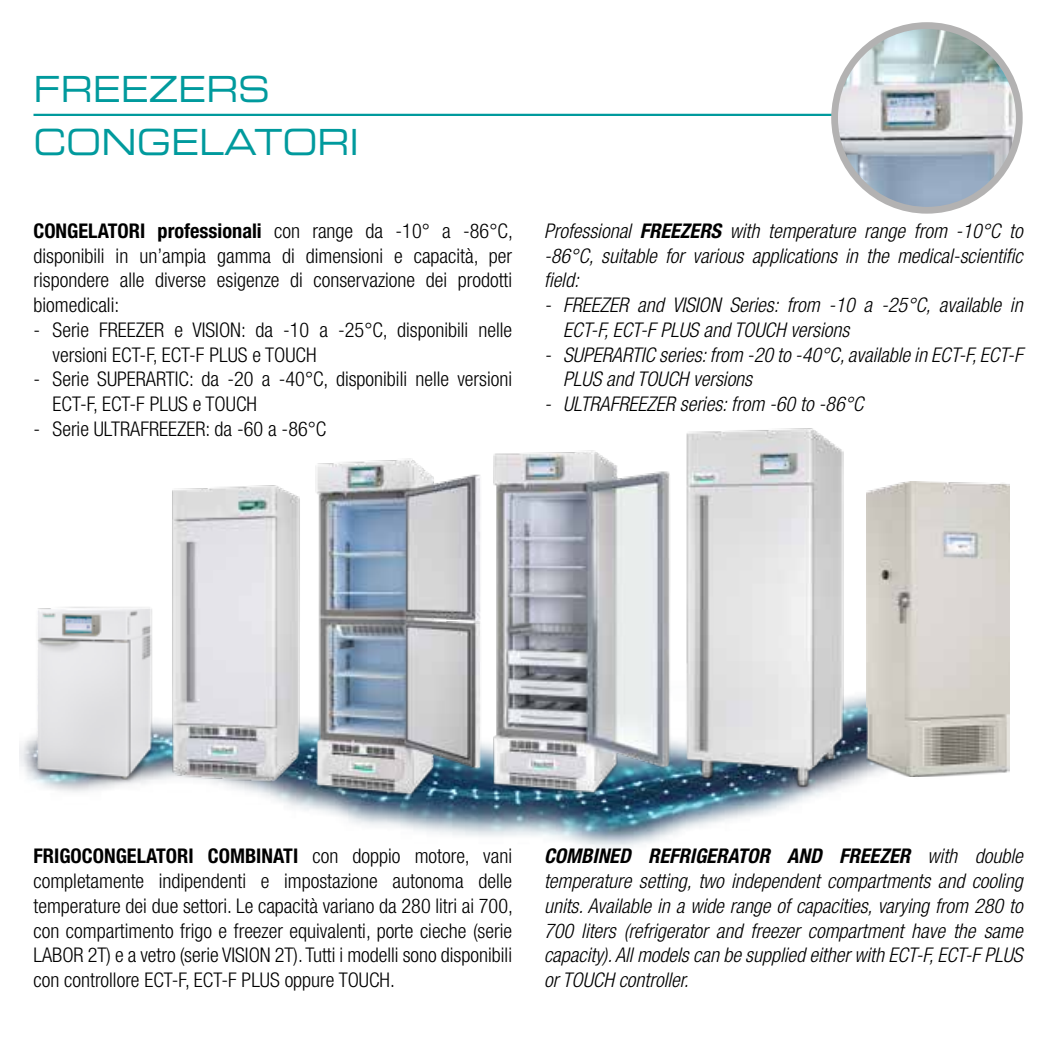
<style>
.page{position:relative;width:1053px;height:1053px;background:#fff}
.page>*{position:absolute;margin:0;border:0;box-sizing:border-box;transform-origin:0 0}
.t1{font:36px "Eurostile LT Std Ex 2";color:#009a9d;scale:.9 1}
.t2{font:300 condensed 20.25px/24.8px "Helvetica Neue LT Std";color:#000;text-align:justify}
.t3{font:italic 300 condensed 20.25px/24.8px "Helvetica Neue LT Std";color:#000;text-align:justify}
.s1{font-weight:700}
</style>
<div class="page">
<img style="left:20px;top:598px;width:990px;height:250px">
<hr style="left:33px;top:114px;width:966px;height:2px;background:#009a9d">
<img style="left:834px;top:26px;width:185px;height:184px;border-radius:92px">
<div style="left:831px;top:22px;width:191px;height:192px;border:7px solid #b3b2b2;border-radius:50%"></div>
<img style="left:681px;top:428px;width:168px;height:366px">
<img style="left:482px;top:450px;width:199px;height:351px">
<img style="left:305px;top:450px;width:187px;height:349px">
<img style="left:30px;top:599px;width:129px;height:185px">
<img style="left:163px;top:466px;width:146px;height:318px">
<img style="left:866px;top:481px;width:143px;height:295px">
<h1 class="t1" style="left:33px;top:65px;width:264px">FREEZERS</h1>
<h1 class="t1" style="left:33px;top:117px;width:363px">CONGELATORI</h1>
<p class="t2" style="left:33px;top:218px;width:481px"><span class="s1">CONGELATORI professionali</span> con range da -10° a -86°C, disponibili in un’ampia gamma di dimensioni e capacità, per rispondere alle diverse esigenze di conservazione dei prodotti biomedicali:</p>
<p class="t2" style="left:53px;top:317px;width:461px;text-indent:-19px">- Serie FREEZER e VISION: da -10 a -25°C, disponibili nelle versioni ECT-F, ECT-F PLUS e TOUCH</p>
<p class="t2" style="left:53px;top:366px;width:461px;text-indent:-19px">- Serie SUPERARTIC: da -20 a -40°C, disponibili nelle versioni<br>ECT-F, ECT-F PLUS e TOUCH</p>
<p class="t2" style="left:33px;top:416px;width:294px">- Serie ULTRAFREEZER: da -60 a -86°C</p>
<p class="t3" style="left:544px;top:219px;width:480px">Professional <span class="s1">FREEZERS</span> with temperature range from -10°C to -86°C, suitable for various applications in the medical-scientific field:</p>
<p class="t3" style="left:563px;top:293px;width:461px;text-indent:-19px">- FREEZER and VISION Series: from -10 a -25°C, available in<br>ECT-F, ECT-F PLUS and TOUCH versions</p>
<p class="t3" style="left:563px;top:342px;width:461px;text-indent:-19px">- SUPERARTIC series: from -20 to -40°C, available in ECT-F, ECT-F<br>PLUS and TOUCH versions</p>
<p class="t3" style="left:544px;top:392px;width:321px">- ULTRAFREEZER series: from -60 to -86°C</p>
<p class="t2" style="left:33px;top:843px;width:481px"><span class="s1">FRIGOCONGELATORI COMBINATI</span> con doppio motore, vani completamente indipendenti e impostazione autonoma delle temperature dei due settori. Le capacità variano da 280 litri ai 700, con compartimento frigo e freezer equivalenti, porte cieche (serie LABOR 2T) e a vetro (serie VISION 2T). Tutti i modelli sono disponibili con controllore ECT-F, ECT-F PLUS oppure TOUCH.</p>
<p class="t3" style="left:544px;top:844px;width:480px"><span class="s1">COMBINED REFRIGERATOR AND FREEZER</span> with double temperature setting, two independent compartments and cooling units. Available in a wide range of capacities, varying from 280 to 700 liters (refrigerator and freezer compartment have the same capacity). All models can be supplied either with ECT-F, ECT-F PLUS or TOUCH controller.</p>
</div>
